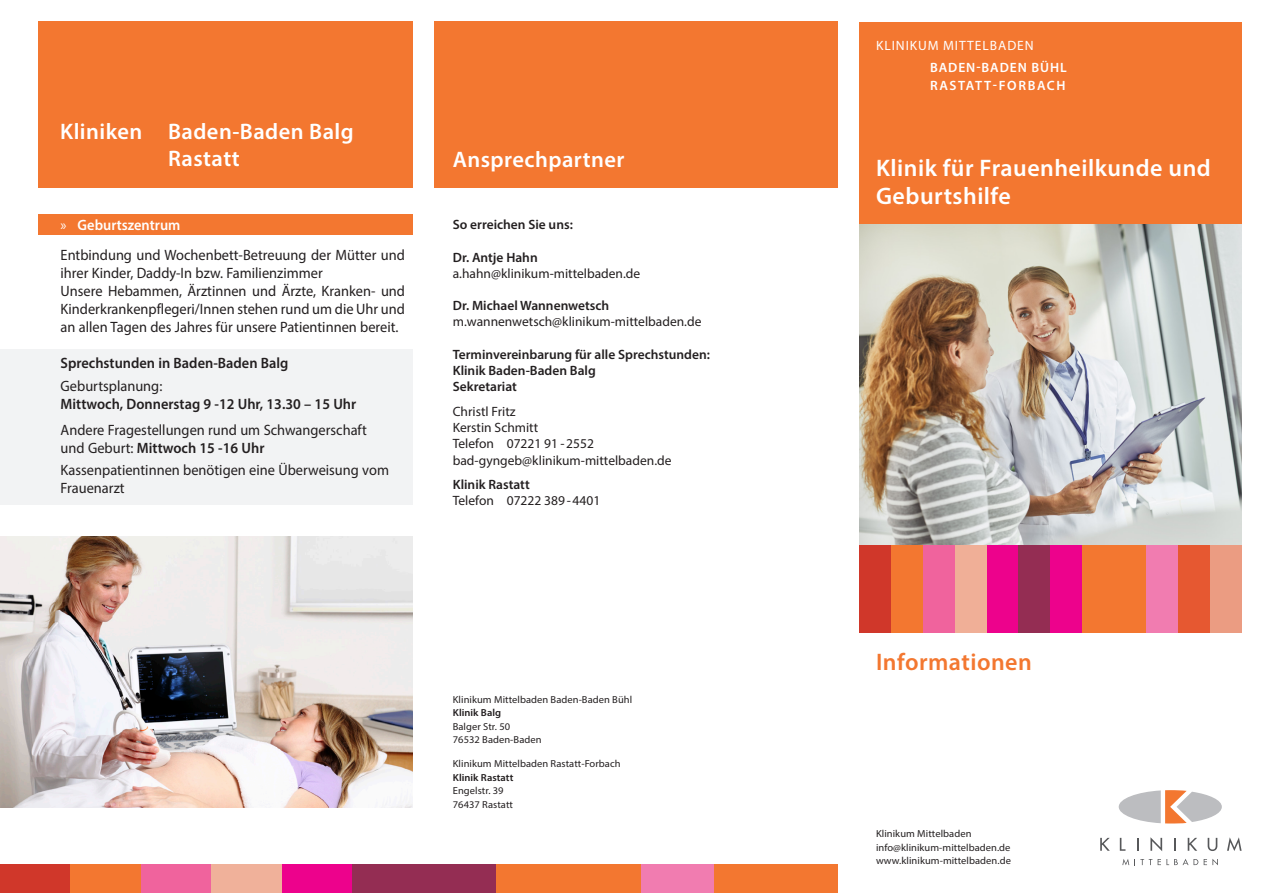
<style>
.page{position:relative;width:1263px;height:893px;background:#fff}
.page>*{position:absolute;margin:0;border:0;box-sizing:border-box;transform-origin:0 0}
.t1{font:600 24px/28.8px "Myriad Pro";letter-spacing:.02em;color:#fff}
.t2{font:600 24px "Myriad Pro";letter-spacing:.02em;color:#f37730}
.t3{font:600 22.5px/27px "Myriad Pro";letter-spacing:.02em;color:#fff;text-align:center}
.t4{font:15px/18px "Myriad Pro";color:#231f20;scale:.96 1}
.t5{font:600 15px "Myriad Pro";color:#231f20;scale:.96 1}
.t6{font:13.5px/16.2px "Myriad Pro";color:#231f20}
.t7{font:600 13.5px/16.2px "Myriad Pro";color:#231f20}
.t8{font:600 13.5px/18px "Myriad Pro";letter-spacing:.07em;color:#fff}
.t9{font:13.5px "Myriad Pro";letter-spacing:.07em;color:#fff}
.t10{font:10.2px/13.5px "Myriad Pro";letter-spacing:.005em;color:#231f20}
.t11{font:600 10.2px "Myriad Pro";letter-spacing:.005em;color:#231f20}
.s1{color:#fff}
.s2{font-weight:600;color:#fff}
.s3{font-weight:600}
</style>
<div class="page">
<svg style="left:1122px;top:859px;width:76px;height:6px"></svg>
<svg style="left:1204px;top:859px;width:14px;height:6px"></svg>
<svg style="left:1100px;top:838px;width:10px;height:13px"></svg>
<svg style="left:1120px;top:838px;width:5px;height:13px"></svg>
<svg style="left:1137px;top:838px;width:2px;height:13px"></svg>
<svg style="left:1150px;top:837px;width:12px;height:14px"></svg>
<svg style="left:1174px;top:838px;width:1px;height:13px"></svg>
<svg style="left:1188px;top:838px;width:9px;height:13px"></svg>
<svg style="left:1208px;top:838px;width:9px;height:13px"></svg>
<svg style="left:1227px;top:837px;width:14px;height:14px"></svg>
<svg style="left:1176px;top:792px;width:46px;height:30px"></svg>
<svg style="left:1119px;top:790px;width:68px;height:33px"></svg>
<div style="left:0;top:864px;width:70px;height:29px;background:#d0372a"></div>
<div style="left:496px;top:864px;width:145px;height:29px;background:#f37730"></div>
<div style="left:70px;top:864px;width:71px;height:29px;background:#f37730"></div>
<div style="left:641px;top:864px;width:73px;height:29px;background:#f17cb0"></div>
<div style="left:141px;top:864px;width:70px;height:29px;background:#f0639d"></div>
<div style="left:714px;top:864px;width:124px;height:29px;background:#f37730"></div>
<div style="left:211px;top:864px;width:71px;height:29px;background:#f0b19a"></div>
<div style="left:282px;top:864px;width:70px;height:29px;background:#ed028c"></div>
<div style="left:352px;top:864px;width:144px;height:29px;background:#942d53"></div>
<img style="left:859px;top:223px;width:383px;height:322px">
<div style="left:859px;top:545px;width:32px;height:87px;background:#d0372a"></div>
<div style="left:891px;top:545px;width:32px;height:87px;background:#f37730"></div>
<div style="left:923px;top:545px;width:32px;height:87px;background:#f0639d"></div>
<div style="left:955px;top:545px;width:31px;height:87px;background:#f0af97"></div>
<div style="left:986px;top:545px;width:32px;height:87px;background:#ed028c"></div>
<div style="left:1018px;top:545px;width:32px;height:87px;background:#942d53"></div>
<div style="left:1050px;top:545px;width:32px;height:87px;background:#ed028c"></div>
<div style="left:1082px;top:545px;width:32px;height:87px;background:#f37730"></div>
<div style="left:1114px;top:545px;width:32px;height:87px;background:#f37730"></div>
<div style="left:1146px;top:545px;width:32px;height:87px;background:#f17cb0"></div>
<div style="left:1178px;top:545px;width:32px;height:87px;background:#e65831"></div>
<div style="left:1210px;top:545px;width:32px;height:87px;background:#eb9c82"></div>
<div style="left:859px;top:22px;width:383px;height:201px;background:#f37730"></div>
<div style="left:434px;top:21px;width:404px;height:166px;background:#f37730"></div>
<div style="left:38px;top:21px;width:374px;height:166px;background:#f37730"></div>
<div style="left:38px;top:214px;width:374px;height:20px;background:#f37730"></div>
<div style="left:0;top:350px;width:412px;height:155px;background:#f2f3f4"></div>
<img style="left:0;top:537px;width:412px;height:270px">
<h2 class="t3" style="left:60px;top:117px;width:295px">Kliniken Baden-Baden Balg<br>Rastatt</h2>
<p class="t4" style="left:61px;top:209px;width:360px;line-height:30.8px"><span class="s1">»</span> <span class="s2">Geburtszentrum<br></span>Entbindung und Wochenbett-Betreuung der Mütter und</p>
<p class="t4" style="left:61px;top:264px;width:360px">ihrer Kinder, Daddy-In bzw. Familienzimmer<br>Unsere Hebammen, Ärztinnen und Ärzte, Kranken- und Kinderkrankenpflegeri/Innen stehen rund um die Uhr und an allen Tagen des Jahres für unsere Patientinnen bereit.</p>
<p class="t5" style="left:61px;top:354px;width:239px">Sprechstunden in Baden-Baden Balg</p>
<p class="t4" style="left:61px;top:376px;width:107px">Geburtsplanung:</p>
<p class="t5" style="left:61px;top:394px;width:310px">Mittwoch, Donnerstag 9 -12 Uhr, 13.30 – 15 Uhr</p>
<p class="t4" style="left:61px;top:421px;width:320px">Andere Fragestellungen rund um Schwangerschaft und Geburt: <span class="s3">Mittwoch 15 -16 Uhr</span></p>
<p class="t4" style="left:61px;top:461px;width:344px">Kassenpatientinnen benötigen eine Überweisung vom<br>Frauenarzt</p>
<h2 class="t3" style="left:453px;top:146px;width:173px">Ansprechpartner</h2>
<p class="t7" style="left:453px;top:216px;width:122px">So erreichen Sie uns:</p>
<p class="t7" style="left:453px;top:249px;width:86px">Dr. Antje Hahn</p>
<p class="t6" style="left:453px;top:265px;width:189px">a.hahn@klinikum-mittelbaden.de</p>
<p class="t7" style="left:453px;top:297px;width:158px">Dr. Michael Wannenwetsch</p>
<p class="t6" style="left:453px;top:314px;width:250px">m.wannenwetsch@klinikum-mittelbaden.de</p>
<p class="t7" style="left:453px;top:346px;width:259px">Terminvereinbarung für alle Sprechstunden:<br>Klinik Baden-Baden Balg<br>Sekretariat</p>
<p class="t6" style="left:453px;top:403px;width:220px">Christl Fritz<br>Kerstin Schmitt<br>Telefon 07221 91 -2552 bad-gyngeb@klinikum-mittelbaden.de</p>
<p class="t7" style="left:453px;top:476px;width:78px">Klinik Rastatt</p>
<p class="t6" style="left:453px;top:493px;width:149px">Telefon 07222 389-4401</p>
<p class="t10" style="left:453px;top:692px;width:181px">Klinikum Mittelbaden Baden-Baden Bühl</p>
<p class="t11" style="left:453px;top:706px;width:50px">Klinik Balg</p>
<p class="t10" style="left:453px;top:719px;width:90px">Balger Str. 50<br>76532 Baden-Baden</p>
<p class="t10" style="left:453px;top:757px;width:169px">Klinikum Mittelbaden Rastatt-Forbach</p>
<p class="t11" style="left:453px;top:771px;width:62px">Klinik Rastatt</p>
<p class="t10" style="left:453px;top:784px;width:62px">Engelstr. 39<br>76437 Rastatt</p>
<p class="t9" style="left:876px;top:37px;width:159px">KLINIKUM MITTELBADEN</p>
<p class="t8" style="left:930px;top:58px;width:138px">BADEN-BADEN BÜHL<br>RASTATT-FORBACH</p>
<h1 class="t1" style="left:876px;top:153px;width:336px">Klinik für Frauenheilkunde und<br>Geburtshilfe</h1>
<h1 class="t2" style="left:876px;top:647px;width:157px">Informationen</h1>
<p class="t10" style="left:876px;top:827px;width:136px">Klinikum Mittelbaden info@klinikum-mittelbaden.de www.klinikum-mittelbaden.de</p>
</div>
